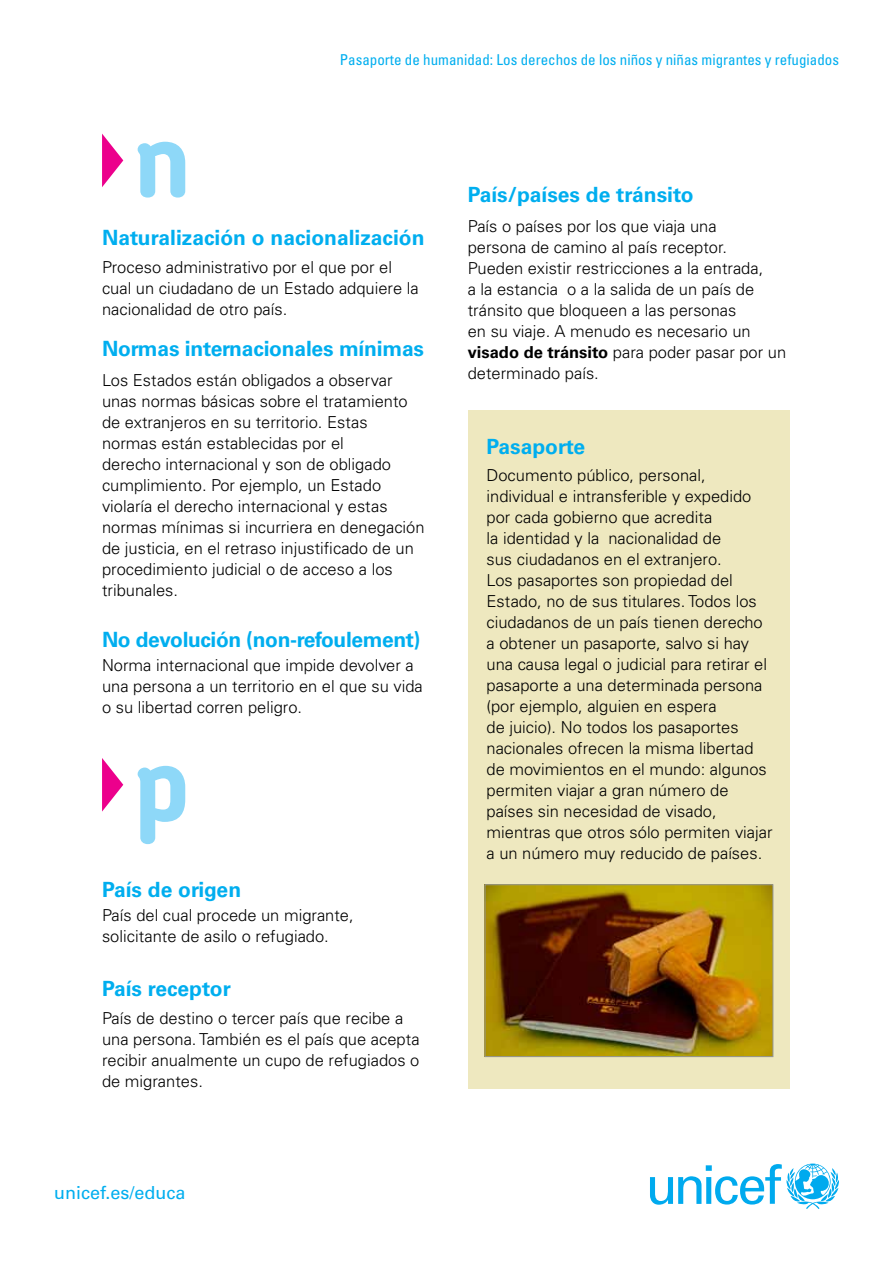
<style>
.page{position:relative;width:893px;height:1263px;background:#fff}
.page>*{position:absolute;margin:0;border:0;box-sizing:border-box;transform-origin:0 0}
.t1{font:700 108px "Blogger Sans";color:#8ed8f8}
.t2{font:700 21px "Univers LT Std";letter-spacing:-.01em;color:#00aeef}
.t3{font:18px "Univers LT Std";color:#00aeef}
.t4{font:300 16.5px/21px "Univers LT Std";color:#000}
.t5{font:condensed 15px "Univers LT Std";color:#00aeef}
.s1{font-weight:700}
</style>
<div class="page">
<div style="left:468px;top:410px;width:322px;height:679px;background:#eee8bf"></div>
<img style="left:487px;top:886px;width:284px;height:169px">
<div style="left:485px;top:884px;width:288px;height:173px;border:1px solid #939598"></div>
<svg style="left:650px;top:1163px;width:189px;height:46px"></svg>
<svg style="left:102px;top:134px;width:21px;height:53px"></svg>
<svg style="left:102px;top:758px;width:21px;height:53px"></svg>
<p class="t5" style="left:340px;top:50px;width:501px">Pasaporte de humanidad: Los derechos de los niños y niñas migrantes y refugiados</p>
<h1 class="t1" style="left:133px;top:94px;width:61px">n</h1>
<p class="t2" style="left:102px;top:225px;width:324px">Naturalización o nacionalización</p>
<p class="t4" style="left:102px;top:257px;width:318px">Proceso administrativo por el que por el cual un ciudadano de un Estado adquiere la nacionalidad de otro país.</p>
<p class="t2" style="left:102px;top:337px;width:324px">Normas internacionales mínimas</p>
<p class="t4" style="left:102px;top:369px;width:324px">Los Estados están obligados a observar unas normas básicas sobre el tratamiento de extranjeros en su territorio. Estas normas están establecidas por el<br>derecho internacional y son de obligado cumplimiento. Por ejemplo, un Estado violaría el derecho internacional y estas normas mínimas si incurriera en denegación de justicia, en el retraso injustificado de un procedimiento judicial o de acceso a los tribunales.</p>
<p class="t2" style="left:102px;top:627px;width:320px">No devolución (non-refoulement)</p>
<p class="t4" style="left:102px;top:655px;width:322px">Norma internacional que impide devolver a una persona a un territorio en el que su vida o su libertad corren peligro.</p>
<h1 class="t1" style="left:133px;top:718px;width:59px">p</h1>
<p class="t2" style="left:102px;top:877px;width:141px">País de origen</p>
<p class="t4" style="left:102px;top:905px;width:253px">País del cual procede un migrante, solicitante de asilo o refugiado.</p>
<p class="t2" style="left:102px;top:976px;width:130px">País receptor</p>
<p class="t4" style="left:102px;top:1007px;width:319px">País de destino o tercer país que recibe a una persona. También es el país que acepta recibir anualmente un cupo de refugiados o de migrantes.</p>
<p class="t3" style="left:54px;top:1182px;width:133px">unicef.es/educa</p>
<p class="t2" style="left:468px;top:182px;width:227px">País/países de tránsito</p>
<p class="t4" style="left:468px;top:216px;width:320px">País o países por los que viaja una<br>persona de camino al país receptor.<br>Pueden existir restricciones a la entrada,<br>a la estancia o a la salida de un país de tránsito que bloqueen a las personas<br>en su viaje. A menudo es necesario un <span class="s1">visado de tránsito</span> para poder pasar por un determinado país.</p>
<p class="t2" style="left:486px;top:435px;width:100px">Pasaporte</p>
<p class="t4" style="left:486px;top:465px;width:288px">Documento público, personal, individual e intransferible y expedido por cada gobierno que acredita<br>la identidad y la nacionalidad de<br>sus ciudadanos en el extranjero.<br>Los pasaportes son propiedad del Estado, no de sus titulares. Todos los ciudadanos de un país tienen derecho a obtener un pasaporte, salvo si hay una causa legal o judicial para retirar el pasaporte a una determinada persona (por ejemplo, alguien en espera<br>de juicio). No todos los pasaportes nacionales ofrecen la misma libertad de movimientos en el mundo: algunos permiten viajar a gran número de países sin necesidad de visado, mientras que otros sólo permiten viajar a un número muy reducido de países.</p>
</div>
